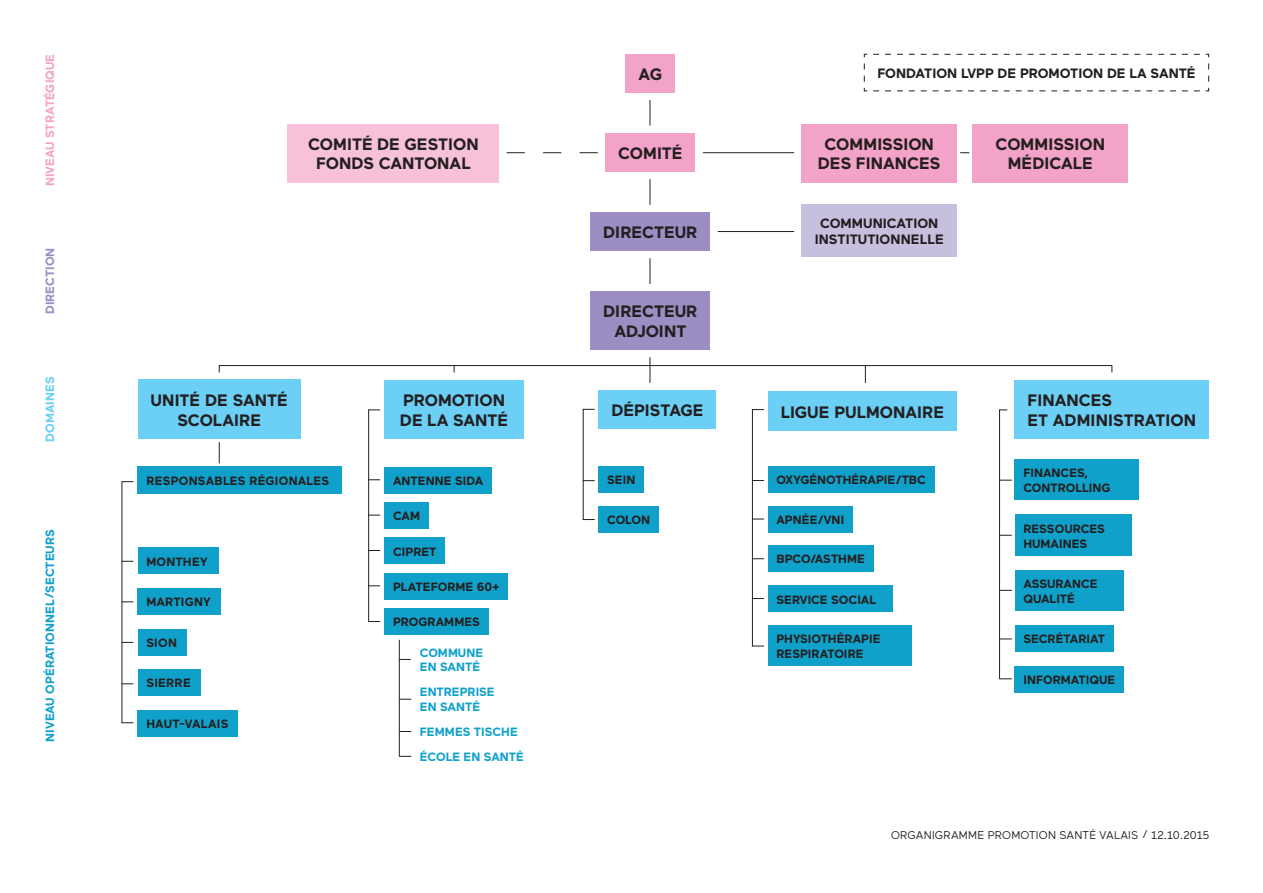
<style>
.page{position:relative;width:1263px;height:893px;background:#fff}
.page>*{position:absolute;margin:0;border:0;box-sizing:border-box;transform-origin:0 0}
.t1{font:700 16.5px/19.8px "Maax";color:#231f20;text-align:center}
.t2{font:700 13.5px/16.2px "Maax";color:#231f20;text-align:center}
.t3{font:700 12px/14.4px "Maax";color:#231f20}
.t4{font:700 12px/14.4px "Maax";color:#10a1cb}
.t5{font:700 12px "Maax";letter-spacing:.02em;color:#231f20}
.t6{font:700 12px "Maax";color:#f4a3c8}
.t7{font:700 12px "Maax";color:#9c8dc3}
.t8{font:700 12px "Maax";color:#6bcff6}
.t9{font:700 12px "Maax";letter-spacing:.025em;color:#231f20}
.t10{font:11.25px "Maax";letter-spacing:.01em;color:#231f20}
</style>
<div class="page">
<div style="left:605px;top:133px;width:90px;height:38px;background:#f4a3c8"></div>
<div style="left:802px;top:124px;width:155px;height:58px;background:#f4a3c8"></div>
<div style="left:973px;top:124px;width:155px;height:58px;background:#f4a3c8"></div>
<div style="left:590px;top:212px;width:120px;height:39px;background:#9c8dc3"></div>
<div style="left:590px;top:292px;width:120px;height:58px;background:#9c8dc3"></div>
<div style="left:802px;top:205px;width:155px;height:52px;background:#c6bfde"></div>
<svg style="left:864px;top:54px;width:345px;height:38px"></svg>
<div style="left:626px;top:54px;width:49px;height:38px;background:#f4a3c8"></div>
<div style="left:288px;top:124px;width:211px;height:58px;background:#f7c1d9"></div>
<svg style="left:650px;top:100px;width:1px;height:26px"></svg>
<svg style="left:650px;top:179px;width:1px;height:26px"></svg>
<svg style="left:650px;top:258px;width:1px;height:26px"></svg>
<hr style="left:703px;top:152px;width:91px;height:1px;background:#231f20">
<svg style="left:507px;top:152px;width:91px;height:1px"></svg>
<div style="left:768px;top:391px;width:189px;height:39px;background:#6bcff6"></div>
<div style="left:768px;top:467px;width:166px;height:26px;background:#10a1cb"></div>
<div style="left:768px;top:506px;width:85px;height:26px;background:#10a1cb"></div>
<div style="left:768px;top:545px;width:105px;height:26px;background:#10a1cb"></div>
<div style="left:768px;top:586px;width:124px;height:26px;background:#10a1cb"></div>
<div style="left:768px;top:625px;width:143px;height:41px;background:#10a1cb"></div>
<hr style="left:752px;top:409px;width:1px;height:237px;background:#231f20">
<svg style="left:752px;top:646px;width:12px;height:1px"></svg>
<div style="left:138px;top:380px;width:163px;height:59px;background:#6bcff6"></div>
<hr style="left:122px;top:482px;width:1px;height:241px;background:#231f20">
<hr style="left:368px;top:409px;width:1px;height:212px;background:#231f20">
<hr style="left:399px;top:640px;width:1px;height:117px;background:#231f20">
<svg style="left:368px;top:479px;width:12px;height:1px"></svg>
<svg style="left:368px;top:409px;width:12px;height:1px"></svg>
<svg style="left:399px;top:731px;width:12px;height:1px"></svg>
<svg style="left:399px;top:756px;width:12px;height:1px"></svg>
<svg style="left:399px;top:699px;width:12px;height:1px"></svg>
<svg style="left:368px;top:621px;width:12px;height:1px"></svg>
<svg style="left:368px;top:585px;width:12px;height:1px"></svg>
<svg style="left:368px;top:515px;width:12px;height:1px"></svg>
<div style="left:138px;top:466px;width:204px;height:27px;background:#10a1cb"></div>
<div style="left:138px;top:548px;width:80px;height:26px;background:#10a1cb"></div>
<div style="left:138px;top:588px;width:83px;height:27px;background:#10a1cb"></div>
<div style="left:138px;top:629px;width:49px;height:26px;background:#10a1cb"></div>
<div style="left:138px;top:669px;width:63px;height:27px;background:#10a1cb"></div>
<div style="left:138px;top:710px;width:100px;height:26px;background:#10a1cb"></div>
<div style="left:385px;top:381px;width:139px;height:58px;background:#6bcff6"></div>
<hr style="left:583px;top:409px;width:1px;height:111px;background:#231f20">
<svg style="left:583px;top:409px;width:12px;height:1px"></svg>
<div style="left:599px;top:390px;width:117px;height:39px;background:#6bcff6"></div>
<div style="left:599px;top:466px;width:45px;height:27px;background:#10a1cb"></div>
<div style="left:599px;top:506px;width:60px;height:26px;background:#10a1cb"></div>
<hr style="left:718px;top:231px;width:76px;height:1px;background:#231f20">
<svg style="left:218px;top:357px;width:648px;height:27px"></svg>
<svg style="left:219px;top:442px;width:1px;height:21px"></svg>
<div style="left:385px;top:538px;width:60px;height:26px;background:#10a1cb"></div>
<div style="left:385px;top:502px;width:44px;height:27px;background:#10a1cb"></div>
<div style="left:385px;top:467px;width:107px;height:26px;background:#10a1cb"></div>
<div style="left:385px;top:573px;width:123px;height:27px;background:#10a1cb"></div>
<div style="left:385px;top:609px;width:103px;height:26px;background:#10a1cb"></div>
<div style="left:1015px;top:381px;width:194px;height:58px;background:#6bcff6"></div>
<hr style="left:999px;top:409px;width:1px;height:270px;background:#231f20">
<svg style="left:1000px;top:480px;width:12px;height:1px"></svg>
<svg style="left:1000px;top:535px;width:12px;height:1px"></svg>
<svg style="left:1000px;top:590px;width:12px;height:1px"></svg>
<svg style="left:1000px;top:639px;width:12px;height:1px"></svg>
<svg style="left:1000px;top:678px;width:12px;height:1px"></svg>
<div style="left:1015px;top:459px;width:124px;height:41px;background:#10a1cb"></div>
<div style="left:1015px;top:514px;width:116px;height:42px;background:#10a1cb"></div>
<div style="left:1015px;top:570px;width:109px;height:41px;background:#10a1cb"></div>
<div style="left:1015px;top:625px;width:99px;height:27px;background:#10a1cb"></div>
<div style="left:1015px;top:666px;width:109px;height:26px;background:#10a1cb"></div>
<hr style="left:865px;top:365px;width:247px;height:1px;background:#231f20">
<p class="t6" style="left:43px;top:186px;width:134px;rotate:-90deg">NIVEAU STRATÉGIQUE</p>
<p class="t7" style="left:43px;top:314px;width:68px;rotate:-90deg">DIRECTION</p>
<p class="t8" style="left:43px;top:442px;width:67px;rotate:-90deg">DOMAINES</p>
<p class="t4" style="left:43px;top:742px;width:214px;rotate:-90deg">NIVEAU OPÉRATIONNEL/SECTEURS</p>
<h1 class="t1" style="left:308px;top:134px;width:172px">COMITÉ DE GESTION<br>FONDS CANTONAL</h1>
<h1 class="t1" style="left:639px;top:64px;width:25px">AG</h1>
<p class="t2" style="left:877px;top:65px;width:320px">FONDATION LVPP DE PROMOTION DE LA SANTÉ</p>
<h1 class="t1" style="left:618px;top:143px;width:66px">COMITÉ</h1>
<h1 class="t1" style="left:818px;top:134px;width:124px">COMMISSION<br>DES FINANCES</h1>
<h1 class="t1" style="left:995px;top:134px;width:111px">COMMISSION<br>MÉDICALE</h1>
<h1 class="t1" style="left:603px;top:222px;width:96px">DIRECTEUR</h1>
<p class="t2" style="left:815px;top:215px;width:131px">COMMUNICATION<br>INSTITUTIONNELLE</p>
<h1 class="t1" style="left:151px;top:391px;width:139px">UNITÉ DE SANTÉ<br>SCOLAIRE</h1>
<h1 class="t1" style="left:603px;top:302px;width:96px">DIRECTEUR<br>ADJOINT</h1>
<h1 class="t1" style="left:400px;top:391px;width:110px;text-align:left">PROMOTION<br>DE LA SANTÉ</h1>
<h1 class="t1" style="left:611px;top:401px;width:94px">DÉPISTAGE</h1>
<h1 class="t1" style="left:781px;top:402px;width:165px">LIGUE PULMONAIRE</h1>
<h1 class="t1" style="left:1027px;top:391px;width:170px;text-align:left">FINANCES<br>ET ADMINISTRATION</h1>
<p class="t5" style="left:146px;top:474px;width:184px">RESPONSABLES RÉGIONALES</p>
<p class="t9" style="left:146px;top:555px;width:63px">MONTHEY</p>
<p class="t3" style="left:146px;top:595px;width:66px">MARTIGNY</p>
<p class="t3" style="left:146px;top:635px;width:32px">SION</p>
<p class="t3" style="left:146px;top:676px;width:46px">SIERRE</p>
<p class="t3" style="left:146px;top:717px;width:84px">HAUT-VALAIS</p>
<p class="t3" style="left:393px;top:474px;width:92px">ANTENNE SIDA</p>
<p class="t3" style="left:393px;top:509px;width:29px">CAM</p>
<p class="t3" style="left:393px;top:544px;width:45px">CIPRET</p>
<p class="t3" style="left:393px;top:580px;width:108px">PLATEFORME 60+</p>
<p class="t3" style="left:393px;top:615px;width:88px">PROGRAMMES</p>
<p class="t4" style="left:420px;top:645px;width:65px">COMMUNE<br>EN SANTÉ</p>
<p class="t4" style="left:420px;top:685px;width:76px">ENTREPRISE<br>EN SANTÉ</p>
<p class="t4" style="left:420px;top:720px;width:106px;line-height:24.9px">FEMMES TISCHE<br>ÉCOLE EN SANTÉ</p>
<p class="t3" style="left:607px;top:473px;width:30px">SEIN</p>
<p class="t3" style="left:607px;top:513px;width:45px">COLON</p>
<p class="t3" style="left:776px;top:473px;width:151px">OXYGÉNOTHÉRAPIE/TBC</p>
<p class="t3" style="left:776px;top:512px;width:69px">APNÉE/VNI</p>
<p class="t3" style="left:776px;top:552px;width:90px">BPCO/ASTHME</p>
<p class="t3" style="left:776px;top:592px;width:101px">SERVICE SOCIAL</p>
<p class="t3" style="left:776px;top:632px;width:106px">PHYSIOTHÉRAPIE<br>RESPIRATOIRE</p>
<p class="t3" style="left:1023px;top:466px;width:89px">FINANCES,<br>CONTROLLING</p>
<p class="t3" style="left:1023px;top:522px;width:83px">RESSOURCES<br>HUMAINES</p>
<p class="t3" style="left:1023px;top:577px;width:76px">ASSURANCE<br>QUALITÉ</p>
<p class="t3" style="left:1023px;top:632px;width:83px">SECRÉTARIAT</p>
<p class="t3" style="left:1023px;top:673px;width:93px">INFORMATIQUE</p>
<p class="t10" style="left:891px;top:829px;width:319px">ORGANIGRAMME PROMOTION SANTÉ VALAIS / 12.10.2015</p>
</div>
